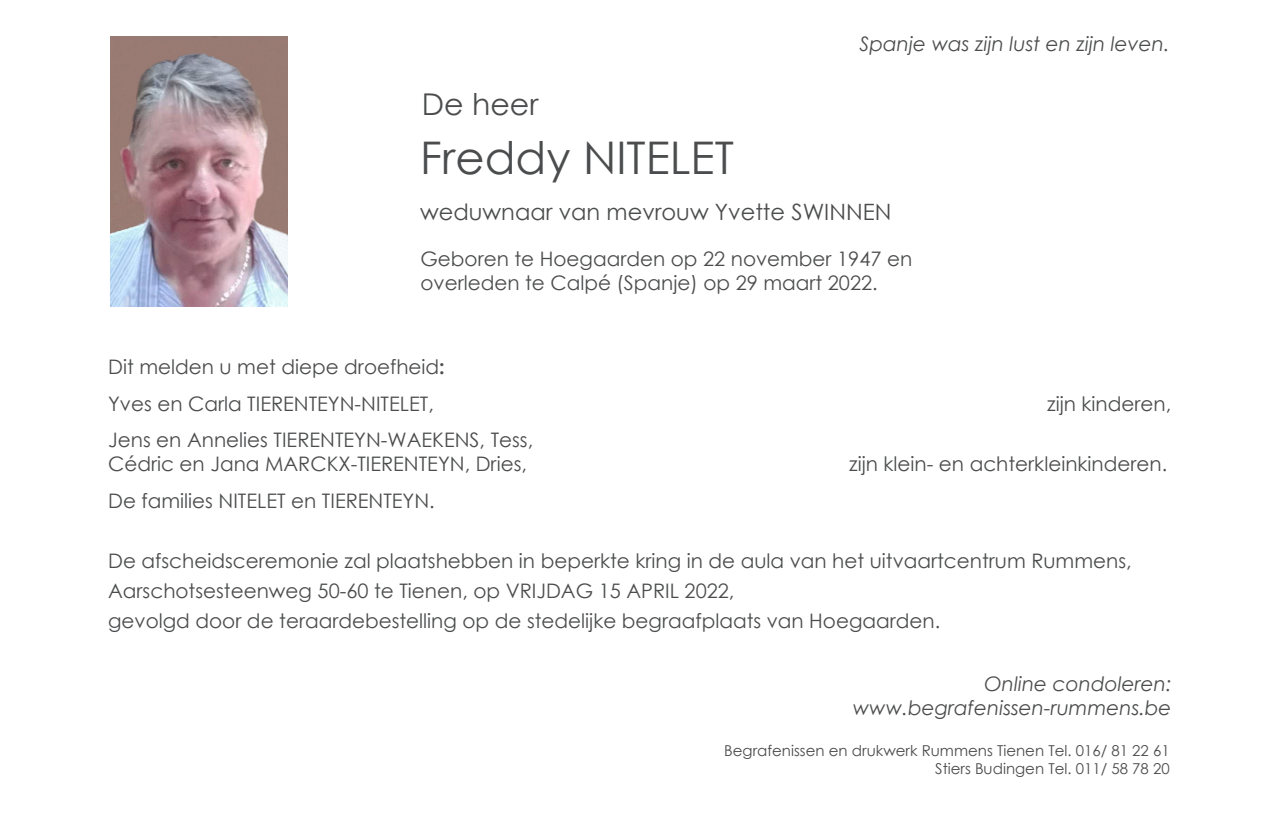
<style>
.page{position:relative;width:1276px;height:815px;background:#fff}
.page>*{position:absolute;margin:0;border:0;box-sizing:border-box;transform-origin:0 0}
.t1{font:45px "Century Gothic";color:#4b4c4d}
.t2{font:30px "Century Gothic";color:#4b4c4d}
.t3{font:22.5px "Century Gothic";color:#4b4c4d}
.t4{font:20px/24px "Century Gothic";color:#4b4c4d}
.t5{font:italic 20px "Century Gothic";color:#4b4c4d}
.t6{font:15px "Century Gothic";color:#4b4c4d}
.s1{font-weight:700}
</style>
<div class="page">
<img style="left:110px;top:36px;width:178px;height:271px">
<p class="t2" style="left:422px;top:83px;width:118px">De heer</p>
<p class="t1" style="left:420px;top:126px;width:315px">Freddy NITELET</p>
<p class="t5" style="left:859px;top:30px;width:312px">Spanje was zijn lust en zijn leven.</p>
<p class="t3" style="left:420px;top:197px;width:473px">weduwnaar van mevrouw Yvette SWINNEN</p>
<p class="t4" style="left:420px;top:247px;width:493px">Geboren te Hoegaarden op 22 november 1947 en overleden te Calpé (Spanje) op 29 maart 2022.</p>
<p class="t4" style="left:108px;top:355px;width:338px">Dit melden u met diepe droefheid<span class="s1">:</span></p>
<p class="t4" style="left:108px;top:391px;width:327px">Yves en Carla TIERENTEYN-NITELET,</p>
<p class="t4" style="left:1047px;top:391px;width:126px">zijn kinderen,</p>
<p class="t4" style="left:108px;top:428px;width:426px">Jens en Annelies TIERENTEYN-WAEKENS, Tess,</p>
<p class="t4" style="left:108px;top:452px;width:420px">Cédric en Jana MARCKX-TIERENTEYN, Dries,</p>
<p class="t4" style="left:849px;top:452px;width:319px">zijn klein- en achterkleinkinderen.</p>
<p class="t4" style="left:108px;top:488px;width:328px">De families NITELET en TIERENTEYN.</p>
<p class="t4" style="left:108px;top:545px;width:1025px;line-height:30px">De afscheidsceremonie zal plaatshebben in beperkte kring in de aula van het uitvaartcentrum Rummens,<br>Aarschotsesteenweg 50-60 te Tienen, op VRIJDAG 15 APRIL 2022,</p>
<p class="t4" style="left:108px;top:608px;width:833px">gevolgd door de teraardebestelling op de stedelijke begraafplaats van Hoegaarden.</p>
<p class="t5" style="left:984px;top:670px;width:189px">Online condoleren:</p>
<p class="t5" style="left:852px;top:694px;width:320px">www.begrafenissen-rummens.be</p>
<p class="t6" style="left:724px;top:740px;width:447px">Begrafenissen en drukwerk Rummens Tienen Tel. 016/ 81 22 61</p>
<p class="t6" style="left:935px;top:758px;width:236px">Stiers Budingen Tel. 011/ 58 78 20</p>
</div>
